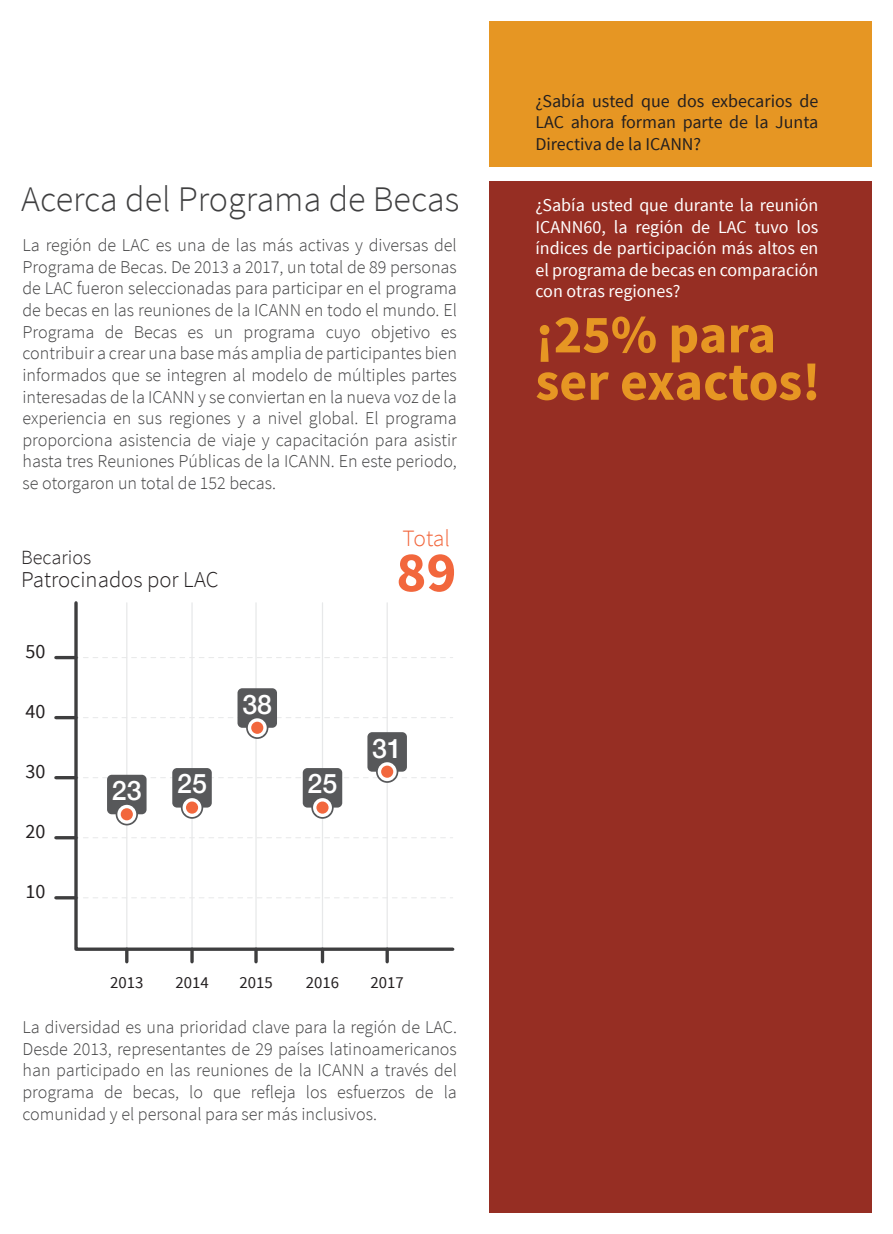
<style>
.page{position:relative;width:893px;height:1234px;background:#fff}
.page>*{position:absolute;margin:0;border:0;box-sizing:border-box;transform-origin:0 0}
.t1{font:700 57px "Source Sans Pro";color:#f2673d}
.t2{font:700 54px/47.2px "Source Sans Pro";letter-spacing:-.005em;color:#e69623}
.t3{font:300 36px "Source Sans Pro";color:#3f3f40}
.t4{font:500 26.85px "Helvetica Neue";color:#fff}
.t5{font:300 23.4px "Source Sans Pro";letter-spacing:-.01em;color:#f2673d}
.t6{font:300 22.65px "Source Sans Pro";color:#231f20}
.t7{font:20.1px "Source Sans Pro";color:#231f20}
.t8{font:300 20.1px "Source Sans Pro";color:#231f20}
.t9{font:300 18px/21.6px "Source Sans Pro";color:#3f3f40;text-align:justify}
.t10{font:18px/21.6px "Source Sans Pro";color:#fff;text-align:justify}
.t11{font:18px/21.6px "Source Sans Pro";color:#231f20;text-align:justify}
.t12{font:16.8px "Source Sans Pro";color:#231f20}
</style>
<div class="page">
<div style="left:489px;top:21px;width:383px;height:146px;background:#e69623"></div>
<div style="left:489px;top:182px;width:383px;height:1030px;background:#962e23"></div>
<svg style="left:73px;top:601px;width:382px;height:351px"></svg>
<svg style="left:125px;top:948px;width:3px;height:13px"></svg>
<svg style="left:190px;top:948px;width:4px;height:13px"></svg>
<svg style="left:254px;top:948px;width:4px;height:13px"></svg>
<svg style="left:321px;top:948px;width:3px;height:13px"></svg>
<svg style="left:385px;top:948px;width:4px;height:13px"></svg>
<svg style="left:56px;top:895px;width:20px;height:4px"></svg>
<svg style="left:56px;top:835px;width:20px;height:4px"></svg>
<svg style="left:56px;top:775px;width:20px;height:4px"></svg>
<svg style="left:56px;top:715px;width:20px;height:4px"></svg>
<svg style="left:56px;top:655px;width:20px;height:4px"></svg>
<div style="left:107px;top:774px;width:40px;height:40px;background:#57585a;border-radius:5px"></div>
<svg style="left:116px;top:804px;width:22px;height:21px"></svg>
<div style="left:121px;top:808px;width:12px;height:12px;background:#f2673d;border-radius:50%"></div>
<div style="left:172px;top:767px;width:40px;height:40px;background:#57585a;border-radius:5px"></div>
<svg style="left:181px;top:798px;width:22px;height:20px"></svg>
<div style="left:186px;top:801px;width:12px;height:12px;background:#f2673d;border-radius:50%"></div>
<div style="left:303px;top:767px;width:39px;height:40px;background:#57585a;border-radius:5px"></div>
<svg style="left:311px;top:798px;width:23px;height:20px"></svg>
<div style="left:316px;top:801px;width:13px;height:12px;background:#f2673d;border-radius:50%"></div>
<div style="left:238px;top:688px;width:39px;height:39px;background:#57585a;border-radius:5px"></div>
<svg style="left:76px;top:716px;width:377px;height:22px"></svg>
<div style="left:251px;top:721px;width:12px;height:12px;background:#f2673d;border-radius:50%"></div>
<div style="left:367px;top:732px;width:40px;height:39px;background:#57585a;border-radius:5px"></div>
<svg style="left:76px;top:760px;width:377px;height:22px"></svg>
<div style="left:381px;top:765px;width:12px;height:12px;background:#f2673d;border-radius:50%"></div>
<h3 class="t3" style="left:21px;top:177px;width:440px">Acerca del Programa de Becas</h3>
<p class="t9" style="left:23px;top:234px;width:436px">La región de LAC es una de las más activas y diversas del Programa de Becas. De 2013 a 2017, un total de 89 personas de LAC fueron seleccionadas para participar en el programa de becas en las reuniones de la ICANN en todo el mundo. El Programa de Becas es un programa cuyo objetivo es contribuir a crear una base más amplia de participantes bien informados que se integren al modelo de múltiples partes interesadas de la ICANN y se conviertan en la nueva voz de la experiencia en sus regiones y a nivel global. El programa proporciona asistencia de viaje y capacitación para asistir hasta tres Reuniones Públicas de la ICANN. En este periodo, se otorgaron un total de 152 becas.</p>
<p class="t8" style="left:21px;top:545px;width:72px">Becarios</p>
<p class="t6" style="left:21px;top:565px;width:199px">Patrocinados por LAC</p>
<p class="t7" style="left:26px;top:638px;width:21px">50</p>
<p class="t7" style="left:26px;top:698px;width:21px">40</p>
<p class="t7" style="left:26px;top:758px;width:21px">30</p>
<p class="t7" style="left:26px;top:818px;width:21px">20</p>
<p class="t7" style="left:26px;top:878px;width:21px">10</p>
<h3 class="t4" style="left:242px;top:682px;width:31px">38</h3>
<h3 class="t4" style="left:112px;top:768px;width:31px">23</h3>
<h3 class="t4" style="left:177px;top:762px;width:31px">25</h3>
<h3 class="t4" style="left:308px;top:762px;width:31px">25</h3>
<p class="t5" style="left:403px;top:523px;width:49px">Total</p>
<h1 class="t1" style="left:396px;top:535px;width:62px">89</h1>
<h3 class="t4" style="left:372px;top:726px;width:31px">31</h3>
<p class="t12" style="left:110px;top:971px;width:35px">2013</p>
<p class="t12" style="left:175px;top:971px;width:35px">2014</p>
<p class="t12" style="left:239px;top:971px;width:35px">2015</p>
<p class="t12" style="left:306px;top:971px;width:35px">2016</p>
<p class="t12" style="left:371px;top:971px;width:35px">2017</p>
<p class="t9" style="left:23px;top:1016px;width:436px">La diversidad es una prioridad clave para la región de LAC.<br>Desde 2013, representantes de 29 países latinoamericanos han participado en las reuniones de la ICANN a través del programa de becas, lo que refleja los esfuerzos de la comunidad y el personal para ser más inclusivos.</p>
<p class="t11" style="left:535px;top:90px;width:284px">¿Sabía usted que dos exbecarios de LAC ahora forman parte de la Junta Directiva de la ICANN?</p>
<p class="t10" style="left:535px;top:194px;width:285px">¿Sabía usted que durante la reunión ICANN60, la región de LAC tuvo los índices de participación más altos en el programa de becas en comparación con otras regiones?</p>
<h2 class="t2" style="left:535px;top:313px;width:287px">¡25% para ser exactos!</h2>
</div>
